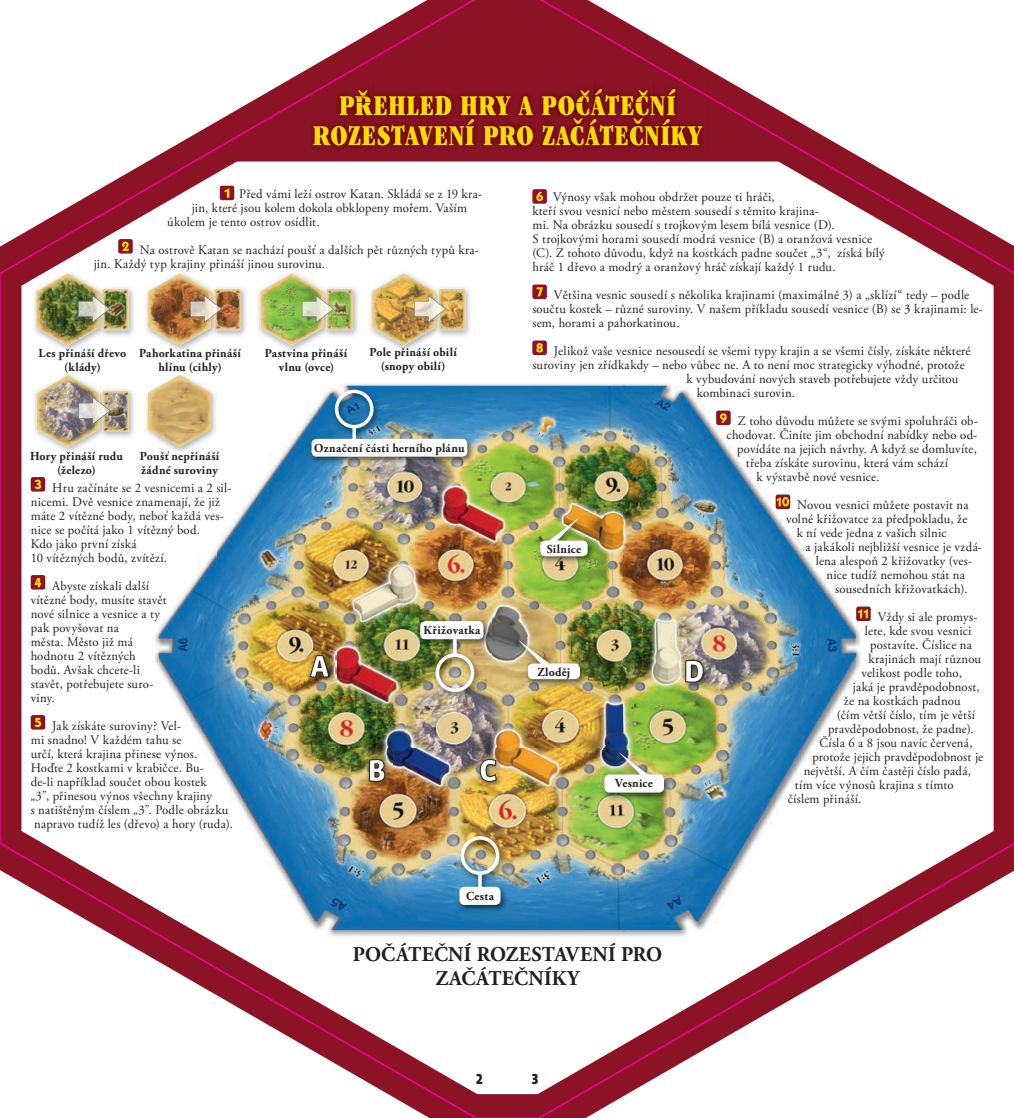
<style>
.page{position:relative;width:1014px;height:1118px;background:#fff}
.page>*{position:absolute;margin:0;border:0;box-sizing:border-box;transform-origin:0 0}
.t1{font:900 31.5px "Vista Sans OT";color:#fff}
.t2{font:29.75px/29.8px "ITC Garamond Std Ult Cond";letter-spacing:.025em;color:#ffdc01;scale:.95 1}
.t3{font:700 21px/24.5px "Adobe Garamond Pro";letter-spacing:.01em;color:#231f20;text-align:center}
.t4{font:700 18.38px "Vista Sans Nar OT";color:#231f20}
.t5{font:13.12px/14px "Adobe Garamond Pro";letter-spacing:.015em;color:#231f20}
.t6{font:700 12.25px/14px "Adobe Garamond Pro";letter-spacing:.025em;color:#231f20;text-align:center}
.s1{color:#fcda01}
.s2{color:#f0ce02}
.s3{color:#fedb01}
.s4{color:#fddb01}
.s5{color:#f8d602}
.s6{font-style:italic}
</style>
<div class="page">
<img style="left:0;top:0;width:1014px;height:1118px">
<h2 class="t2" style="left:339px;top:93px;width:356px">P <span class="s1">R</span>ˇ EHLED HRY A POCˇ<span class="s2">Á</span> ˇ<span class="s3">N</span>Í</h2>
<h2 class="t2" style="left:313px;top:93px;width:411px;text-indent:292px">TEC<br>ROZESTAVENÍ PRO ZA<span class="s1">C</span>ˇ<span class="s4">Á</span>TE<span class="s1">C</span>ˇ<span class="s5">N</span>ÍKY</h2>
<p class="t5" style="left:239px;top:188px;width:244px">Před vámi leží ostrov Katan. Skládá se z 19 kra-</p>
<p class="t5" style="left:192px;top:202px;width:277px">jin, které jsou kolem dokola obklopeny mořem. Vaším</p>
<p class="t5" style="left:167px;top:216px;width:154px">úkolem je tento ostrov osídlit.</p>
<p class="t5" style="left:94px;top:244px;width:387px;text-indent:46px">Na ostrově Katan se nachází poušť a dalších pět různých typů kra&shy;jin. Každý typ krajiny přináší jinou surovinu.</p>
<p class="t6" style="left:39px;top:347px;width:89px">Les přináší dřevo (klády)</p>
<p class="t6" style="left:369px;top:347px;width:89px">Pole přináší obilí (snopy obilí)</p>
<p class="t6" style="left:139px;top:347px;width:103px">Pahorkatina přináší hlínu (cihly)</p>
<p class="t6" style="left:265px;top:347px;width:84px">Pastvina přináší vlnu (ovce)</p>
<p class="t6" style="left:30px;top:450px;width:94px">Hory přináší rudu (železo)</p>
<p class="t6" style="left:140px;top:450px;width:81px;text-align:left">Poušť nepřináší žádné suroviny</p>
<p class="t5" style="left:31px;top:482px;width:202px;text-indent:22px">Hru začínáte se 2 vesnicemi a 2 sil&shy;nicemi. Dvě vesnice znamenají, že již máte 2 vítězné body, neboť každá ves&shy;nice se počítá jako 1 vítězný bod.<br>Kdo jako první získá<br>10 vítězných bodů, zvítězí.</p>
<p class="t5" style="left:31px;top:580px;width:138px;text-indent:22px">Abyste získali další vítězné body, musíte stavět nové silnice a vesnice a ty pak povyšovat na<br>města. Město již má hodnotu 2 vítězných bodů. Avšak chcete-li stavět, potřebujete suro&shy;viny.</p>
<p class="t5" style="left:31px;top:720px;width:204px;text-indent:22px">Jak získáte suroviny? Vel-<br>mi snadno! V každém tahu se<br>určí, která krajina přinese výnos.<br>Hoďte 2 kostkami v krabičce. Bu-<br>de-li například součet obou kostek<br><span class="s6">„</span>3”, přinesou výnos všechny krajiny<br>s natištěným číslem <span class="s6">„</span>3”. Podle obrázku napravo tudíž les (dřevo) a hory (ruda).</p>
<p class="t6" style="left:314px;top:442px;width:152px">Označení části herního plánu</p>
<h1 class="t1" style="left:310px;top:653px;width:20px">A</h1>
<p class="t6" style="left:423px;top:624px;width:59px">Křižovatka</p>
<h1 class="t1" style="left:367px;top:758px;width:21px">B</h1>
<h1 class="t1" style="left:479px;top:758px;width:20px">C</h1>
<p class="t6" style="left:466px;top:890px;width:29px">Cesta</p>
<p class="t5" style="left:532px;top:191px;width:354px;text-indent:21px">Výnosy však mohou obdržet pouze ti hráči,<br>kteří svou vesnicí nebo městem sousedí s těmito krajina-<br>mi. Na obrázku sousedí s trojkovým lesem bílá vesnice (D).<br>S trojkovými horami sousedí modrá vesnice (B) a oranžová vesnice (C). Z tohoto důvodu, když na kostkách padne součet „3“, získá bílý hráč 1 dřevo a modrý a oranžový hráč získají každý 1 rudu.</p>
<p class="t5" style="left:532px;top:289px;width:452px;text-indent:22px">Většina vesnic sousedí s několika krajinami (maximálně 3) a „sklízí“ tedy – podle součtu kostek – různé suroviny. V našem příkladu sousedí vesnice (B) se 3 krajinami: le&shy;sem, horami a pahorkatinou.</p>
<p class="t5" style="left:554px;top:345px;width:418px">Jelikož vaše vesnice nesousedí se všemi typy krajin a se všemi čísly, získáte některé</p>
<p class="t5" style="left:532px;top:359px;width:434px">suroviny jen zřídkakdy – nebo vůbec ne. A to není moc strategicky výhodné, protože</p>
<p class="t5" style="left:686px;top:373px;width:273px">k vybudování nových staveb potřebujete vždy určitou</p>
<p class="t5" style="left:697px;top:387px;width:100px">kombinaci surovin.</p>
<p class="t5" style="left:738px;top:415px;width:242px">Z toho důvodu můžete se svými spoluhráči ob-</p>
<p class="t5" style="left:726px;top:429px;width:252px">chodovat. Činíte jim obchodní nabídky nebo od-</p>
<p class="t5" style="left:737px;top:443px;width:241px">povídáte na jejich návrhy. A když se domluvíte,</p>
<p class="t5" style="left:746px;top:457px;width:204px">třeba získáte surovinu, která vám schází</p>
<p class="t5" style="left:756px;top:471px;width:125px">k výstavbě nové vesnice.</p>
<p class="t5" style="left:797px;top:499px;width:173px">Novou vesnici můžete postavit na</p>
<p class="t5" style="left:786px;top:513px;width:183px">volné křižovatce za předpokladu, že</p>
<p class="t5" style="left:796px;top:527px;width:152px">k ní vede jedna z vašich silnic</p>
<p class="t5" style="left:805px;top:541px;width:178px">a jakákoli nejbližší vesnice je vzdá-</p>
<p class="t5" style="left:816px;top:555px;width:158px">lena alespoň 2 křižovatky (ves-</p>
<p class="t5" style="left:826px;top:569px;width:140px">nice tudíž nemohou stát na</p>
<p class="t5" style="left:835px;top:583px;width:134px">sousedních křižovatkách).</p>
<p class="t5" style="left:878px;top:611px;width:101px">Vždy si ale promys-</p>
<p class="t5" style="left:865px;top:625px;width:108px">lete, kde svou vesnici</p>
<p class="t5" style="left:870px;top:639px;width:103px">postavíte. Číslice na</p>
<p class="t5" style="left:868px;top:653px;width:114px">krajinách mají různou</p>
<p class="t5" style="left:861px;top:667px;width:102px">velikost podle toho,</p>
<p class="t5" style="left:852px;top:681px;width:128px">jaká je pravděpodobnost,</p>
<p class="t5" style="left:844px;top:695px;width:118px">že na kostkách padnou</p>
<p class="t5" style="left:837px;top:709px;width:140px">(čím větší číslo, tím je větší</p>
<p class="t5" style="left:828px;top:723px;width:147px">pravděpodobnost, že padne).</p>
<p class="t5" style="left:819px;top:737px;width:155px">Čísla 6 a 8 jsou navíc červená,</p>
<p class="t5" style="left:812px;top:751px;width:172px">protože jejich pravděpodobnost je</p>
<p class="t5" style="left:803px;top:765px;width:169px">největší. A čím častěji číslo padá,</p>
<p class="t5" style="left:795px;top:779px;width:160px">tím více výnosů krajina s tímto</p>
<p class="t5" style="left:788px;top:793px;width:75px">číslem přináší.</p>
<p class="t6" style="left:547px;top:543px;width:36px">Silnice</p>
<h1 class="t1" style="left:683px;top:658px;width:23px">D</h1>
<p class="t6" style="left:537px;top:666px;width:34px">Zloděj</p>
<p class="t6" style="left:615px;top:777px;width:39px">Vesnice</p>
<h3 class="t3" style="left:353px;top:943px;width:311px">POČÁTEČNÍ ROZESTAVENÍ PRO<br>ZAČÁTEČNÍKY</h3>
<h3 class="t4" style="left:476px;top:1070px;width:9px">2</h3>
<h3 class="t4" style="left:531px;top:1070px;width:9px">3</h3>
</div>
